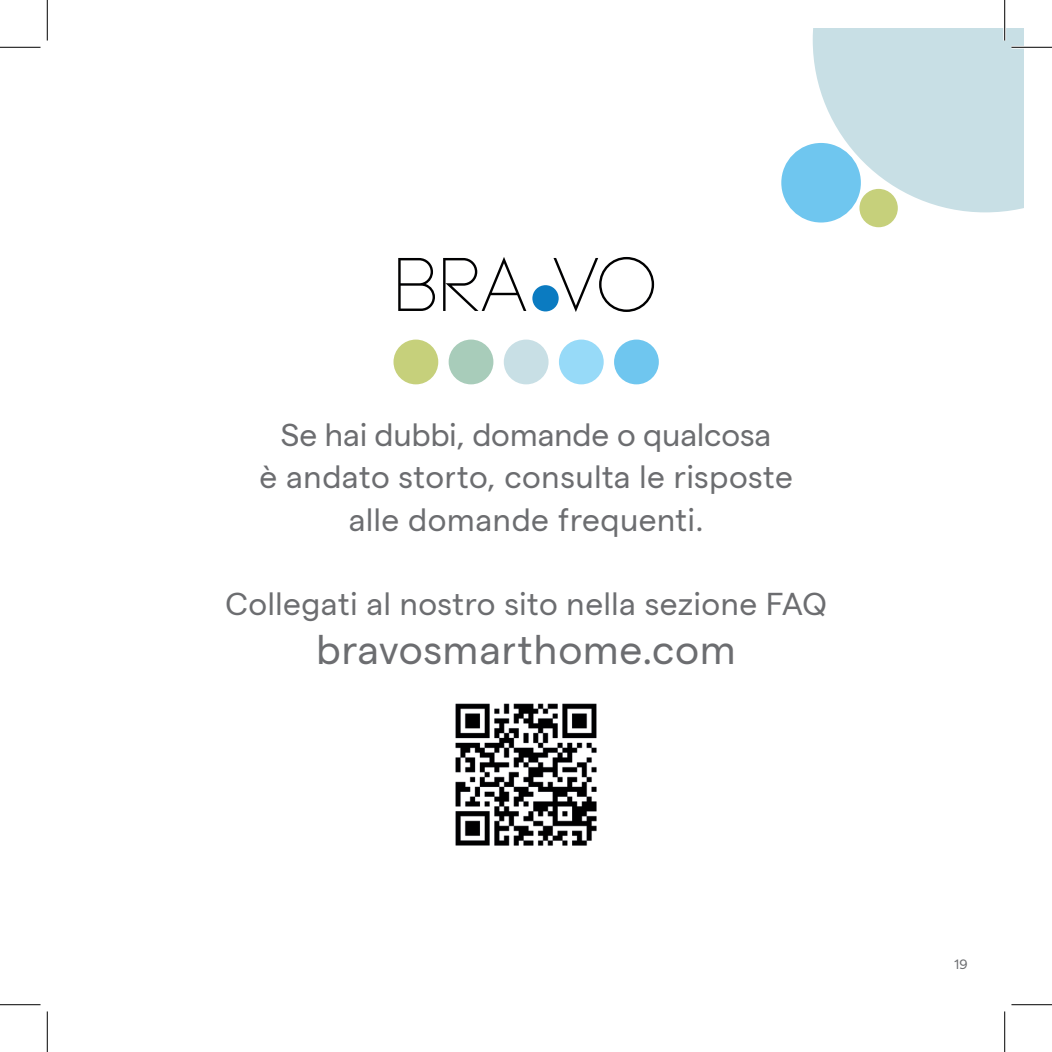
<style>
.page{position:relative;width:1052px;height:1052px;background:#fff}
.page>*{position:absolute;margin:0;border:0;box-sizing:border-box;transform-origin:0 0}
.t1{font:40.5px "Matter";letter-spacing:.02em;color:#6c6d70}
.t2{font:31.5px "Matter";letter-spacing:.02em;color:#6c6d70}
.t3{font:31.5px "Matter";color:#6c6d70}
.t4{font:13.5px "Matter";color:#6c6d70}
</style>
<div class="page">
<svg style="left:812px;top:28px;width:211px;height:184px;background:#cce1e7"></svg>
<div style="left:781px;top:143px;width:79px;height:79px;background:#6fc6ef;border-radius:50%"></div>
<div style="left:859px;top:189px;width:38px;height:38px;background:#c6d07b;border-radius:50%"></div>
<svg style="left:398px;top:257px;width:256px;height:55px"></svg>
<div style="left:532px;top:285px;width:26px;height:26px;background:#0b7bc1;border-radius:50%"></div>
<div style="left:614px;top:339px;width:44px;height:45px;background:#6fc6ef;border-radius:50%"></div>
<div style="left:503px;top:339px;width:45px;height:45px;background:#c8dfe5;border-radius:50%"></div>
<div style="left:448px;top:339px;width:45px;height:45px;background:#a8ccba;border-radius:50%"></div>
<div style="left:393px;top:339px;width:45px;height:45px;background:#c6d07b;border-radius:50%"></div>
<div style="left:559px;top:339px;width:44px;height:45px;background:#97daf8;border-radius:50%"></div>
<img style="left:455px;top:703px;width:142px;height:143px">
<hr style="left:1011px;top:46px;width:40px;height:3px;background:#fff">
<hr style="left:1003px;top:0;width:2px;height:41px;background:#fff">
<hr style="left:0;top:47px;width:40px;height:1px;background:#000">
<hr style="left:1011px;top:47px;width:40px;height:1px;background:#000">
<hr style="left:0;top:1004px;width:40px;height:1px;background:#000">
<hr style="left:1011px;top:1004px;width:40px;height:1px;background:#000">
<hr style="left:47px;top:0;width:1px;height:41px;background:#000">
<hr style="left:47px;top:1011px;width:1px;height:40px;background:#000">
<hr style="left:1004px;top:0;width:1px;height:41px;background:#000">
<hr style="left:1004px;top:1011px;width:1px;height:40px;background:#000">
<p class="t3" style="left:281px;top:411px;width:492px">Se hai dubbi, domande o qualcosa</p>
<p class="t2" style="left:259px;top:454px;width:534px">è andato storto, consulta le risposte</p>
<p class="t2" style="left:349px;top:496px;width:356px">alle domande frequenti.</p>
<p class="t2" style="left:225px;top:581px;width:603px">Collegati al nostro sito nella sezione FAQ</p>
<p class="t1" style="left:316px;top:620px;width:420px">bravosmarthome.com</p>
<p class="t4" style="left:954px;top:954px;width:15px">19</p>
</div>
